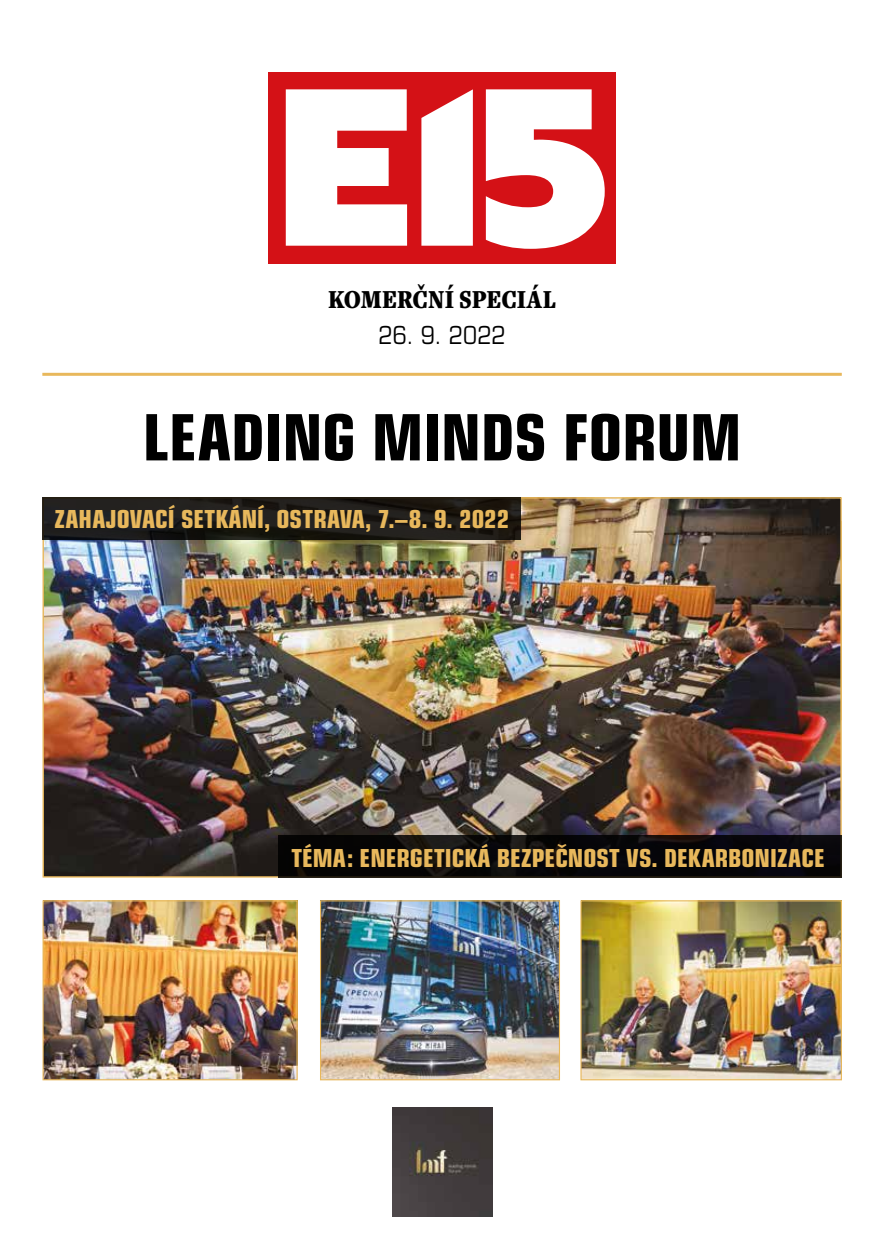
<style>
.page{position:relative;width:893px;height:1242px;background:#fff}
.page>*{position:absolute;margin:0;border:0;box-sizing:border-box;transform-origin:0 0}
.t1{font:69.3px "Eurostile Con Hea";color:#000}
.t2{font:27px "Eurostile Con Hea";color:#e8b85c}
.t3{font:900 27px "Freight Text Cmp Pro";color:#000}
.t4{font:27px "Eurostile Con";letter-spacing:.01em;color:#000}
</style>
<div class="page">
<div style="left:269px;top:72px;width:347px;height:191px;background:#d41116"></div>
<svg style="left:486px;top:89px;width:119px;height:160px"></svg>
<svg style="left:286px;top:89px;width:121px;height:157px"></svg>
<svg style="left:421px;top:89px;width:52px;height:157px;background:#fae4e5"></svg>
<hr style="left:42px;top:373px;width:800px;height:3px;background:#e8b85c">
<img style="left:392px;top:1107px;width:100px;height:109px">
<img style="left:45px;top:902px;width:251px;height:176px">
<div style="left:43px;top:900px;width:255px;height:180px;border:1px solid #e8b85c"></div>
<img style="left:582px;top:902px;width:258px;height:176px">
<div style="left:580px;top:900px;width:262px;height:180px;border:1px solid #e8b85c"></div>
<img style="left:322px;top:902px;width:236px;height:176px">
<div style="left:320px;top:900px;width:240px;height:180px;border:1px solid #e8b85c"></div>
<img style="left:45px;top:499px;width:795px;height:376px">
<svg style="left:43px;top:497px;width:478px;height:43px;background:#1d1b18"></svg>
<svg style="left:278px;top:834px;width:564px;height:43px;background:#0b090b"></svg>
<p class="t3" style="left:328px;top:282px;width:229px">KOMERČNÍ SPECIÁL</p>
<p class="t4" style="left:379px;top:320px;width:128px">26. 9. 2022</p>
<h1 class="t1" style="left:143px;top:399px;width:600px">LEADING MINDS FORUM</h1>
<p class="t2" style="left:54px;top:504px;width:456px">ZAHAJOVACÍ SETKÁNÍ, OSTRAVA, 7.–8. 9. 2022</p>
<p class="t2" style="left:291px;top:842px;width:535px">TÉMA: ENERGETICKÁ BEZPEČNOST VS. DEKARBONIZACE</p>
</div>
